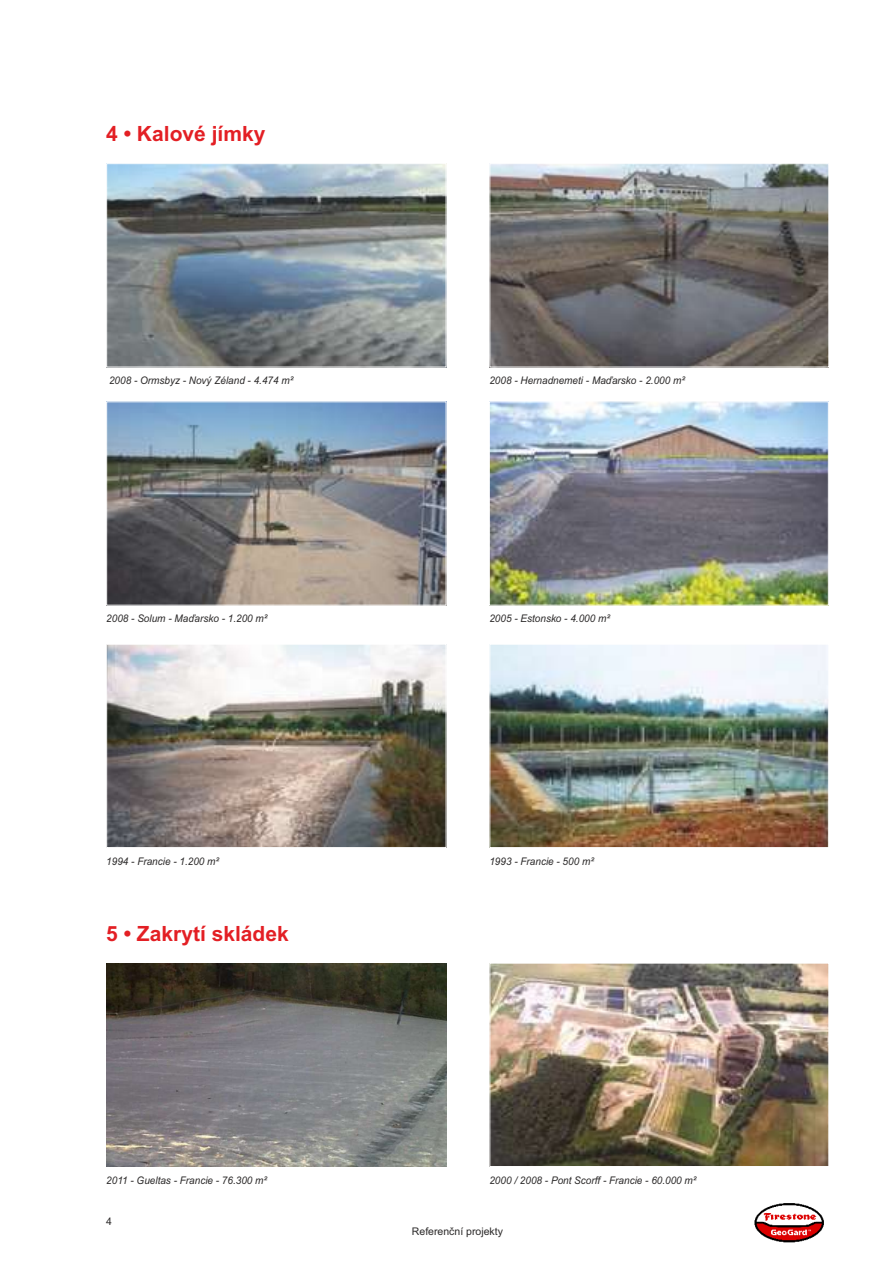
<style>
.page{position:relative;width:893px;height:1263px;background:#fff}
.page>*{position:absolute;margin:0;border:0;box-sizing:border-box;transform-origin:0 0}
.t1{font:700 21px "Arial";color:#e31f24}
.t2{font:italic 10.5px "Arial";color:#2b2929;scale:.95 1}
.t3{font:10.5px "Arial";color:#2b2929}
</style>
<div class="page">
<img style="left:108px;top:165px;width:336px;height:200px">
<div style="left:106px;top:163px;width:340px;height:204px;border:1px solid #fff"></div>
<img style="left:491px;top:165px;width:336px;height:200px">
<div style="left:489px;top:163px;width:340px;height:204px;border:1px solid #fff"></div>
<img style="left:108px;top:403px;width:336px;height:200px">
<div style="left:106px;top:401px;width:340px;height:204px;border:1px solid #fff"></div>
<img style="left:108px;top:646px;width:336px;height:200px">
<div style="left:106px;top:644px;width:340px;height:204px;border:1px solid #fff"></div>
<img style="left:491px;top:646px;width:336px;height:200px">
<div style="left:489px;top:644px;width:340px;height:204px;border:1px solid #fff"></div>
<img style="left:491px;top:403px;width:336px;height:200px">
<div style="left:489px;top:401px;width:340px;height:204px;border:1px solid #fff"></div>
<img style="left:491px;top:965px;width:336px;height:200px">
<div style="left:489px;top:963px;width:340px;height:204px;border:1px solid #fff"></div>
<img style="left:107px;top:963px;width:339px;height:203px">
<img style="left:754px;top:1203px;width:70px;height:40px">
<h1 class="t1" style="left:106px;top:126px;width:161px">4 • Kalové jímky</h1>
<p class="t2" style="left:109px;top:376px;width:195px">2008 - Ormsbyz - Nový Zéland - 4.474 m²</p>
<p class="t2" style="left:489px;top:376px;width:207px">2008 - Hernadnemeti - Maďarsko - 2.000 m²</p>
<p class="t2" style="left:106px;top:615px;width:171px">2008 - Solum - Maďarsko - 1.200 m²</p>
<p class="t2" style="left:489px;top:615px;width:128px">2005 - Estonsko - 4.000 m²</p>
<p class="t2" style="left:106px;top:857px;width:120px">1994 - Francie - 1.200 m²</p>
<p class="t2" style="left:489px;top:857px;width:111px">1993 - Francie - 500 m²</p>
<h1 class="t1" style="left:106px;top:925px;width:184px">5 • Zakrytí skládek</h1>
<p class="t2" style="left:106px;top:1176px;width:171px">2011 - Gueltas - Francie - 76.300 m²</p>
<p class="t2" style="left:489px;top:1176px;width:219px">2000 / 2008 - Pont Scorff - Francie - 60.000 m²</p>
<p class="t3" style="left:106px;top:1217px;width:7px">4</p>
<p class="t3" style="left:412px;top:1227px;width:93px">Referenční projekty</p>
</div>
